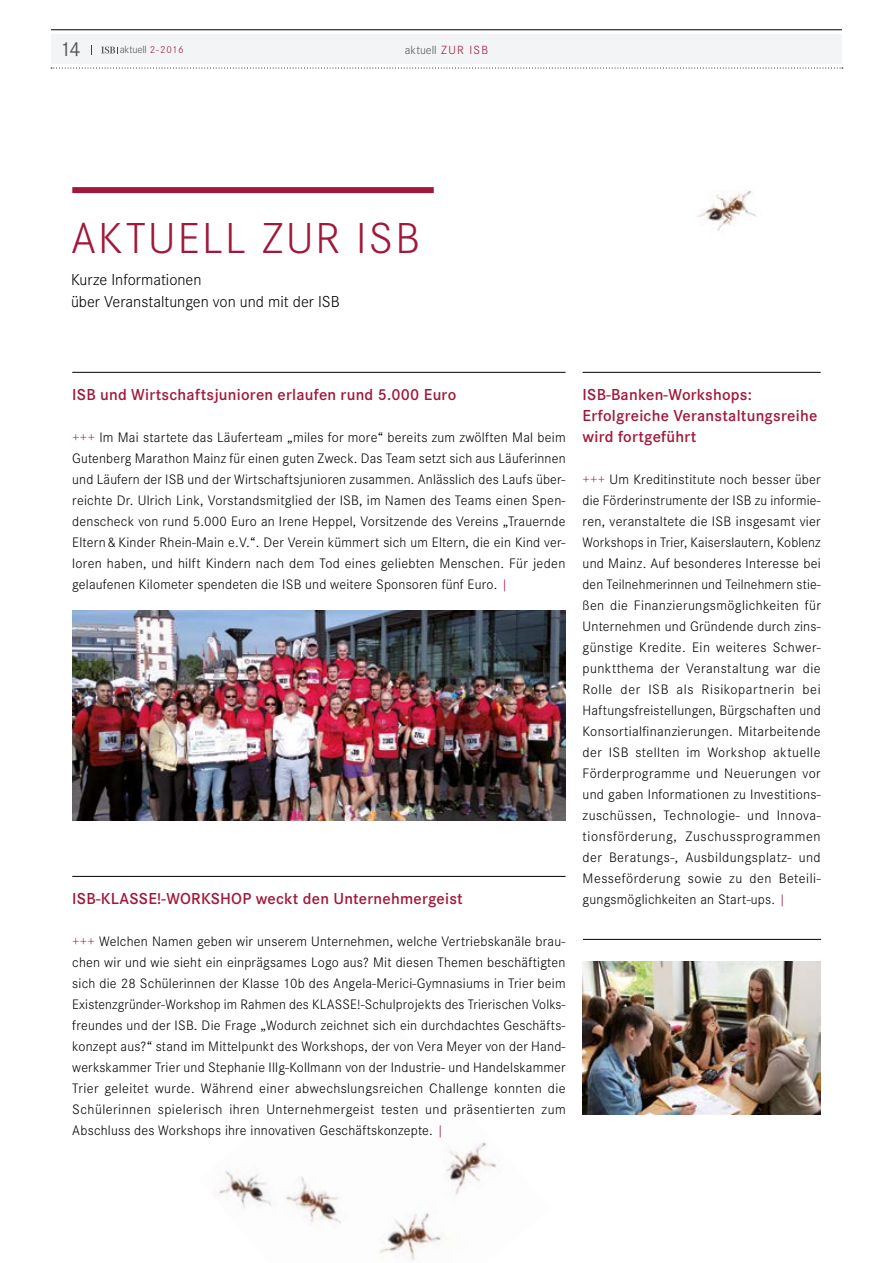
<style>
.page{position:relative;width:893px;height:1263px;background:#fff}
.page>*{position:absolute;margin:0;border:0;box-sizing:border-box;transform-origin:0 0}
.t1{font:300 45px "Corporate S";letter-spacing:.05em;color:#a0183a}
.t2{font:21px "Corporate S";color:#575756}
.t3{font:600 16.5px/21px "Corporate S";letter-spacing:.015em;color:#a0183a}
.t4{font:300 16.5px/22.5px "Corporate S";color:#000}
.t5{font:300 14.25px/21px "Corporate S";letter-spacing:.015em;color:#000;text-align:justify}
.t6{font:300 12.3px "Corporate S";color:#575756}
.t7{font:300 10.95px "Corporate S";color:#575756}
.s1{color:#a0183a}
.s2{font-size:10.5px;color:#a0183a}
</style>
<div class="page">
<div style="left:51px;top:34px;width:791px;height:30px;background:#f2f4f6"></div>
<hr style="left:51px;top:29px;width:791px;height:1px;background:#000">
<div style="left:72px;top:187px;width:362px;height:6px;background:#a0183a"></div>
<svg style="left:101px;top:47px;width:17px;height:6px"></svg>
<svg style="left:51px;top:68px;width:792px;height:1px"></svg>
<hr style="left:583px;top:372px;width:238px;height:1px;background:#000">
<img style="left:219px;top:1142px;width:278px;height:118px">
<hr style="left:72px;top:372px;width:494px;height:1px;background:#000">
<hr style="left:72px;top:876px;width:494px;height:1px;background:#000">
<img style="left:697px;top:190px;width:59px;height:41px">
<img style="left:72px;top:610px;width:494px;height:210px">
<img style="left:583px;top:961px;width:237px;height:153px">
<hr style="left:583px;top:939px;width:238px;height:1px;background:#000">
<h2 class="t2" style="left:60px;top:37px;width:23px">14</h2>
<p class="t6" style="left:405px;top:43px;width:85px">aktuell <span class="s1">zu r is B</span></p>
<p class="t7" style="left:120px;top:43px;width:65px">aktuell <span class="s2">2-2016</span></p>
<h1 class="t1" style="left:71px;top:213px;width:350px">aktuell zur ISB</h1>
<p class="t4" style="left:71px;top:268px;width:270px">Kurze I nformationen<br>über Veranstaltungen von und mit der I SB</p>
<p class="t3" style="left:72px;top:384px;width:385px">ISB und Wirtschaftsjunioren erlaufen rund 5.000 Euro</p>
<p class="t5" style="left:72px;top:427px;width:495px"><span class="s1">+++</span> I m Mai startete das Läuferteam „miles for more“ bereits zum zwölften Mal beim Gutenberg Marathon Mainz für einen guten Zweck. Das Team setzt sich aus Läuferinnen und Läufern der ISB und der Wirtschaftsjunioren zusammen. Anlässlich des Laufs über&shy;reichte Dr. Ulrich Link, Vorstandsmitglied der I SB, im Namen des Teams einen Spen&shy;denscheck von rund 5.000 Euro an I rene Heppel, Vorsitzende des Vereins „Trauernde Eltern &amp; Kinder Rhein-Main e.V.“. Der Verein kümmert sich um Eltern, die ein Kind ver&shy;loren haben, und hilft Kindern nach dem Tod eines geliebten Menschen. Für jeden gelaufenen Kilometer spendeten die I SB und weitere Sponsoren fünf Euro. <span class="s1">|</span></p>
<p class="t3" style="left:72px;top:888px;width:392px">ISB-KLASSE!-WORKSHOP weckt den Unternehmergeist</p>
<p class="t5" style="left:72px;top:931px;width:495px"><span class="s1">+++</span> Welchen Namen geben wir unserem Unternehmen, welche Vertriebskanäle brau&shy;chen wir und wie sieht ein einprägsames Logo aus? Mit diesen Themen beschäftigten sich die 28 Schülerinnen der Klasse 10b des Angela-Merici-Gymnasiums in Trier beim Existenzgründer-Workshop im Rahmen des KLASSE!-Schulprojekts des Trierischen Volks&shy;freundes und der I SB. Die Frage „Wodurch zeichnet sich ein durchdachtes Geschäfts&shy;konzept aus?“ stand im Mittelpunkt des Workshops, der von Vera Meyer von der Hand&shy;werkskammer Trier und Stephanie I llg-Kollmann von der I ndustrie- und Handelskammer Trier geleitet wurde. Während einer abwechslungsreichen Challenge konnten die Schülerinnen spielerisch ihren Unternehmergeist testen und präsentierten zum Abschluss des Workshops ihre innovativen Geschäftskonzepte. <span class="s1">|</span></p>
<p class="t3" style="left:583px;top:384px;width:236px">ISB-Banken-Workshops:<br>Erfolgreiche Veranstaltungsreihe wird fortgeführt</p>
<p class="t5" style="left:583px;top:469px;width:240px"><span class="s1">+++</span> Um Kreditinstitute noch besser über die Förderinstrumente der I SB zu informie&shy;ren, veranstaltete die I SB insgesamt vier Workshops in Trier, Kaiserslautern, Koblenz und Mainz. Auf besonderes I nteresse bei den Teilnehmerinnen und Teilnehmern stie&shy;ßen die Finanzierungsmöglichkeiten für Unternehmen und Gründende durch zins&shy;günstige Kredite. Ein weiteres Schwer&shy;punktthema der Veranstaltung war die Rolle der ISB als Risikopartnerin bei Haftungsfreistellungen, Bürgschaften und Konsortialfinanzierungen. Mitarbeitende der ISB stellten im Workshop aktuelle Förderprogramme und Neuerungen vor und gaben I nformationen zu I nvestitions&shy;zuschüssen, Technologie- und I nnova&shy;tionsförderung, Zuschussprogrammen der Beratungs-, Ausbildungsplatz- und Messeförderung sowie zu den Beteili&shy;gungsmöglichkeiten an Start-ups. <span class="s1">|</span></p>
</div>
